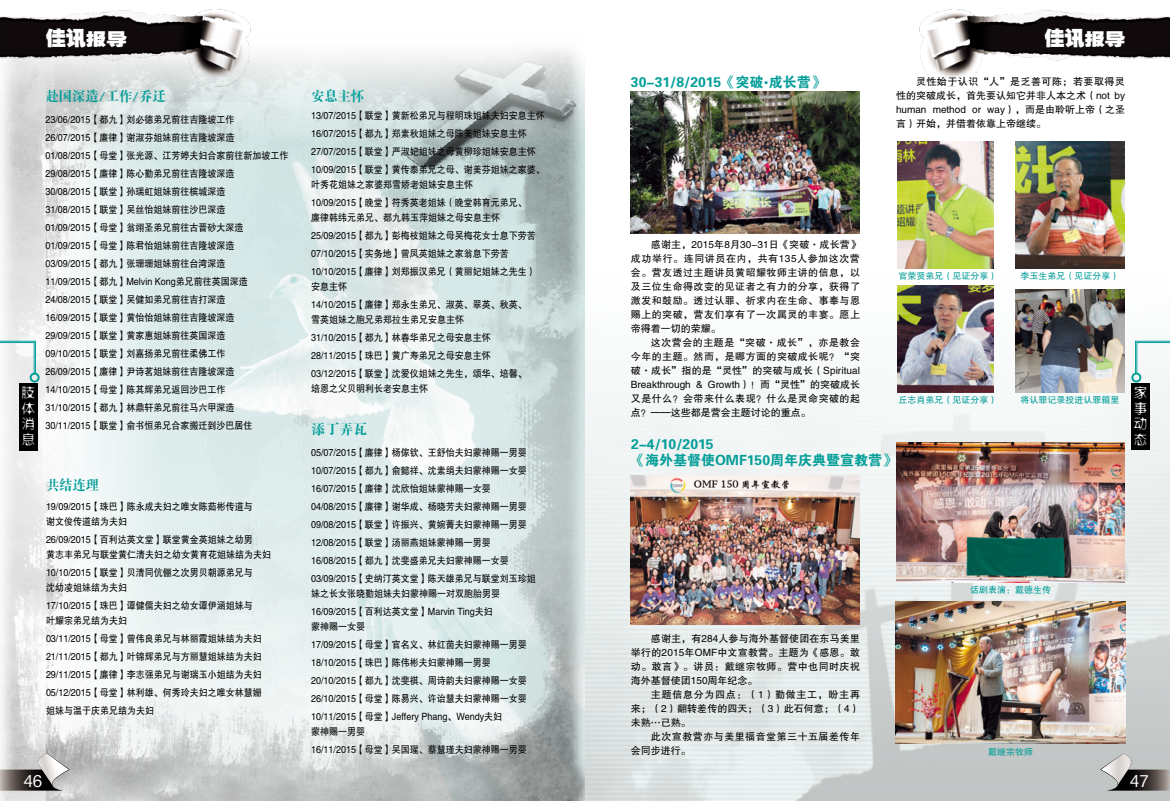
<style>
.page{position:relative;width:1170px;height:801px;background:#fff}
.page>*{position:absolute;margin:0;border:0;box-sizing:border-box;transform-origin:0 0}
.t1{font:20px "FZCCHJW GB1 0";color:#fff}
.t2{font:16px "Neuzeit S";color:#fff;scale:1.06 1}
.t3{font:14px/16px "FZDHTJW GB1 0";color:#049e99}
.t4{font:14px "FZDBSJW GB1 0";color:#049e99;scale:.95 1}
.t5{font:14px "FZDBSJW GB1 0";color:#049e99}
.t6{font:13px/15.6px "FZXSHJW GB1 0";color:#fff;text-align:justify}
.t7{font:10px/18px "FZHTJW GB1 0";color:#000;scale:.9 1}
.t8{font:10px/14px "FZHTJW GB1 0";color:#000;text-align:justify}
.t9{font:10px/14px "FZHTJW GB1 0";letter-spacing:.05em;color:#000}
.t10{font:9px "FZHTJW GB1 0";color:#049e99}
.s1{font-size:17px}
.s2{font-family:"ST Heiti"}
.s3{font-family:"ST Heiti SC";font-weight:500}
</style>
<div class="page">
<img style="left:0;top:49px;width:565px;height:752px">
<img style="left:46px;top:51px;width:539px;height:750px">
<div style="left:20px;top:383px;width:18px;height:68px;background:#000"></div>
<svg style="left:0;top:341px;width:36px;height:34px"></svg>
<div style="left:30px;top:373px;width:10px;height:10px;border:2px solid #049e99;border-radius:50%"></div>
<img style="left:0;top:9px;width:251px;height:92px">
<svg style="left:0;top:753px;width:70px;height:38px;background:#979493"></svg>
<img style="left:585px;top:285px;width:585px;height:516px">
<svg style="left:1100px;top:753px;width:70px;height:38px;background:#91908e"></svg>
<div style="left:1131px;top:383px;width:19px;height:66px;background:#000"></div>
<svg style="left:1135px;top:341px;width:35px;height:34px"></svg>
<div style="left:1131px;top:373px;width:10px;height:10px;border:2px solid #049e99;border-radius:50%"></div>
<img style="left:919px;top:9px;width:251px;height:78px">
<img style="left:631px;top:476px;width:229px;height:148px">
<img style="left:897px;top:141px;width:96px;height:127px">
<img style="left:1015px;top:141px;width:110px;height:127px">
<img style="left:897px;top:285px;width:96px;height:107px">
<img style="left:1015px;top:290px;width:110px;height:102px">
<img style="left:896px;top:443px;width:229px;height:140px">
<img style="left:896px;top:601px;width:229px;height:143px">
<img style="left:631px;top:91px;width:229px;height:142px">
<h1 class="t1" style="left:46px;top:27px;width:82px">佳讯<span class="s1">报导</span></h1>
<h3 class="t6" style="left:22px;top:385px;width:15px">肢体消息</h3>
<h3 class="t4" style="left:46px;top:88px;width:128px">赴国深造/工作/乔迁</h3>
<p class="t7" style="left:46px;top:110px;width:271px">23/06/2015【都九】刘必德弟兄前往吉隆坡工作<br>26/07/2015【廉律】谢淑芬姐妹前往吉隆坡深造<br>01/08/2015【母堂】张光源、江芳婷夫妇合家前往新加坡工作<br>29/08/2015【廉律】陈心勤弟兄前往吉隆坡深造<br>30/08/2015【联堂】孙瑞虹姐妹前往槟城深造<br>31/08/2015【联堂】吴丝怡姐妹前往沙巴深造<br>01/09/2015【母堂】翁翊圣弟兄前往古晋砂大深造<br>01/09/2015【母堂】陈君怡姐妹前往吉隆坡深造<br>03/09/2015【都九】张珊珊姐妹前往台湾深造<br>11/09/2015【都九】Melvin Kong弟兄前往英国深造<br>24/08/2015【联堂】吴健如弟兄前往吉打深造<br>16/09/2015【联堂】黄怡怡姐妹前往吉隆坡深造<br>29/09/2015【联堂】黄家惠姐妹前往英国深造<br>09/10/2015【联堂】刘嘉扬弟兄前往柔佛工作<br>26/09/2015【廉律】尹诗茗姐妹前往吉隆坡深造<br>14/10/2015【母堂】陈其辉弟兄返回沙巴工作<br>31/10/2015【都九】林鼎轩弟兄前往马六甲深造<br>30/11/2015【联堂】俞书恒弟兄合家搬迁到沙巴居住</p>
<h3 class="t4" style="left:46px;top:478px;width:58px">共结连理</h3>
<p class="t7" style="left:46px;top:499px;width:231px;line-height:15px">19/09/2015【珠巴】陈永成夫妇之唯女陈茹彬传道与谢文俊传道结为夫妇</p>
<p class="t7" style="left:46px;top:532px;width:251px;line-height:15px">26/09/2015【百利达英文堂】联堂黄金英姐妹之幼男<br>黄志丰弟兄与联堂黄仁清夫妇之幼女黄育花姐妹结为夫妇</p>
<p class="t7" style="left:46px;top:565px;width:231px;line-height:15px">10/10/2015【联堂】贝清同伉俪之次男贝朝源弟兄与沈幼凌姐妹结为夫妇</p>
<p class="t7" style="left:46px;top:598px;width:231px;line-height:15px">17/10/2015【珠巴】谭健儒夫妇之幼女谭伊涵姐妹与叶耀宗弟兄结为夫妇</p>
<p class="t7" style="left:46px;top:630px;width:241px;text-align:justify">03/11/2015【母堂】曾伟良弟兄与林丽霞姐妹结为夫妇21/11/2015【都九】叶锦辉弟兄与方丽慧姐妹结为夫妇29/11/2015【廉律】李志强弟兄与谢瑞玉小姐结为夫妇05/12/2015【母堂】林利雄、何秀玲夫妇之唯女林慧姗姐妹与温于庆弟兄结为夫妇</p>
<h2 class="t2" style="left:23px;top:771px;width:19px">46</h2>
<h3 class="t4" style="left:311px;top:88px;width:57px">安息主怀</h3>
<p class="t7" style="left:311px;top:106px;width:261px">13/07/2015【联堂】黄新松弟兄与程明珠姐妹夫妇安息主怀16/07/2015【都九】郑素秋姐妹之母陈美姐妹安息主怀27/07/2015【联堂】严淑妃姐妹之母黄柳珍姐妹安息主怀10/09/2015【联堂】黄传泰弟兄之母、谢美芬姐妹之家婆、</p>
<p class="t7" style="left:311px;top:175px;width:241px">叶秀花姐妹之家婆郑雪娇老姐妹安息主怀<br>10/09/2015【晚堂】符秀英老姐妹（晚堂韩育元弟兄、</p>
<p class="t7" style="left:311px;top:208px;width:251px">廉律韩纬元弟兄、都九韩玉萍姐妹之母安息主怀<br>25/09/2015【都九】彭梅枝姐妹之母吴梅花女士息下劳苦<br>07/10/2015【实务地】曾凤英姐妹之家翁息下劳苦<br>10/10/2015【廉律】刘郑振汉弟兄（黄丽妃姐妹之先生）</p>
<p class="t7" style="left:311px;top:277px;width:241px">安息主怀<br>14/10/2015【廉律】郑永生弟兄、淑英、翠英、秋英、</p>
<p class="t7" style="left:311px;top:310px;width:241px">雪英姐妹之胞兄弟郑拉生弟兄安息主怀<br>31/10/2015【都九】林春华弟兄之母安息主怀<br>28/11/2015【珠巴】黄广寿弟兄之母安息主怀<br>03/12/2015【联堂】沈爱仪姐妹之先生，颂华、培馨、</p>
<p class="t7" style="left:311px;top:379px;width:131px">培恩之父贝明利长老安息主怀</p>
<h3 class="t5" style="left:311px;top:422px;width:57px">添丁弄瓦</h3>
<p class="t7" style="left:311px;top:444px;width:251px">05/07/2015【廉律】杨<span class="s2">傢</span>钦、王舒怡夫妇蒙神赐一男婴<br>10/07/2015【都九】俞懿祥、沈素绢夫妇蒙神赐一女婴<br>16/07/2015【廉律】沈欣怡姐妹蒙神赐一女婴<br>04/08/2015【廉律】谢华成、杨晓芳夫妇蒙神赐一男婴<br>09/08/2015【联堂】许振兴、黄婉菁夫妇蒙神赐一男婴<br>12/08/2015【联堂】汤丽燕姐妹蒙神赐一男婴<br>16/08/2015【都九】沈斐盛弟兄夫妇蒙神赐一女婴<br>03/09/2015【史纳汀英文堂】陈天雄弟兄与联堂刘玉珍姐</p>
<p class="t7" style="left:311px;top:585px;width:211px">妹之长女张晓勤姐妹夫妇蒙神赐一对双胞胎男婴<br>16/09/2015【百利达英文堂】Marvin Ting夫妇</p>
<p class="t7" style="left:311px;top:618px;width:241px">蒙神赐一女婴<br>17/09/2015【母堂】官名义、林红茵夫妇蒙神赐一男婴<br>18/10/2015【珠巴】陈伟彬夫妇蒙神赐一男婴<br>20/10/2015【都九】沈斐祺、周诗韵夫妇蒙神赐一女婴<br>26/10/2015【母堂】陈易兴、许诒慧夫妇蒙神赐一女婴<br>10/11/2015【母堂】Jeffery Phang、Wendy夫妇</p>
<p class="t7" style="left:311px;top:723px;width:241px">蒙神赐一男婴<br>16/11/2015【母堂】吴国<span class="s3">瑆</span>、蔡慧瑾夫妇蒙神赐一男婴</p>
<h3 class="t3" style="left:631px;top:75px;width:195px">30-31/8/2015《突破<sup>.</sup>成长营》</h3>
<h1 class="t1" style="left:1044px;top:27px;width:82px">佳讯<span class="s1">报导</span></h1>
<p class="t8" style="left:896px;top:75px;width:230px;text-indent:20px">灵性始于认识“人”是乏善可陈；若要取得灵性的突破成长，首先要认知它并非人本之术（not by human method or way），而是由聆听上帝（之圣言）开始，并借着依靠上帝继续。</p>
<p class="t8" style="left:631px;top:238px;width:231px;text-indent:20px">感谢主，2015年8月30-31日《突破·成长营》成功举行。连同讲员在内，共有135人参加这次营会。营友透过主题讲员黄昭耀牧师主讲的信息，以及三位生命得改变的见证者之有力的分享，获得了激发和鼓励。透过认罪、祈求内在生命、事奉与恩赐上的突破，营友们享有了一次属灵的丰宴。愿上帝得着一切的荣耀。</p>
<p class="t8" style="left:631px;top:336px;width:231px;text-indent:20px">这次营会的主题是“突破·成长”，亦是教会今年的主题。然而，是哪方面的突破成长呢？“突破·成长”指的是“灵性”的突破与成长（Spiritual Breakthrough &amp; Growth）！而“灵性”的突破成长又是什么？会带来什么表现？什么是灵命突破的起点？——这些都是营会主题讨论的重点。</p>
<p class="t10" style="left:899px;top:271px;width:100px">官荣贤弟兄（见证分享）</p>
<p class="t10" style="left:899px;top:395px;width:100px">丘志肖弟兄（见证分享）</p>
<h3 class="t3" style="left:631px;top:437px;width:267px">2-4/10/2015<br>《海外基督使OMF150周年庆典暨宣教营》</h3>
<p class="t10" style="left:1021px;top:271px;width:100px">李玉生弟兄（见证分享）</p>
<p class="t10" style="left:1021px;top:395px;width:100px">将认罪记录投进认罪箱里</p>
<h3 class="t6" style="left:1134px;top:385px;width:14px">家事动态</h3>
<p class="t8" style="left:631px;top:632px;width:231px;text-indent:20px">感谢主，有284人参与海外基督使团在东马美里举行的2015年OMF中文宣教营。主题为《感恩。敢动。敢言》。讲员：戴继宗牧师。营中也同时庆祝海外基督使团150周年纪念。</p>
<p class="t8" style="left:631px;top:688px;width:231px;text-indent:20px">主题信息分为四点：（1）勤做主工，盼主再来；（2）翻转差传的四天；（3）此石何意；（4）未熟…已熟。</p>
<p class="t9" style="left:631px;top:730px;width:231px;text-indent:20px">此次宣教营亦与美里福音堂第三十五届差传年会同步进行。</p>
<p class="t10" style="left:970px;top:585px;width:82px">话剧表演：戴德生传</p>
<p class="t10" style="left:988px;top:747px;width:46px">戴继宗牧师</p>
<h2 class="t2" style="left:1130px;top:771px;width:19px">47</h2>
</div>
